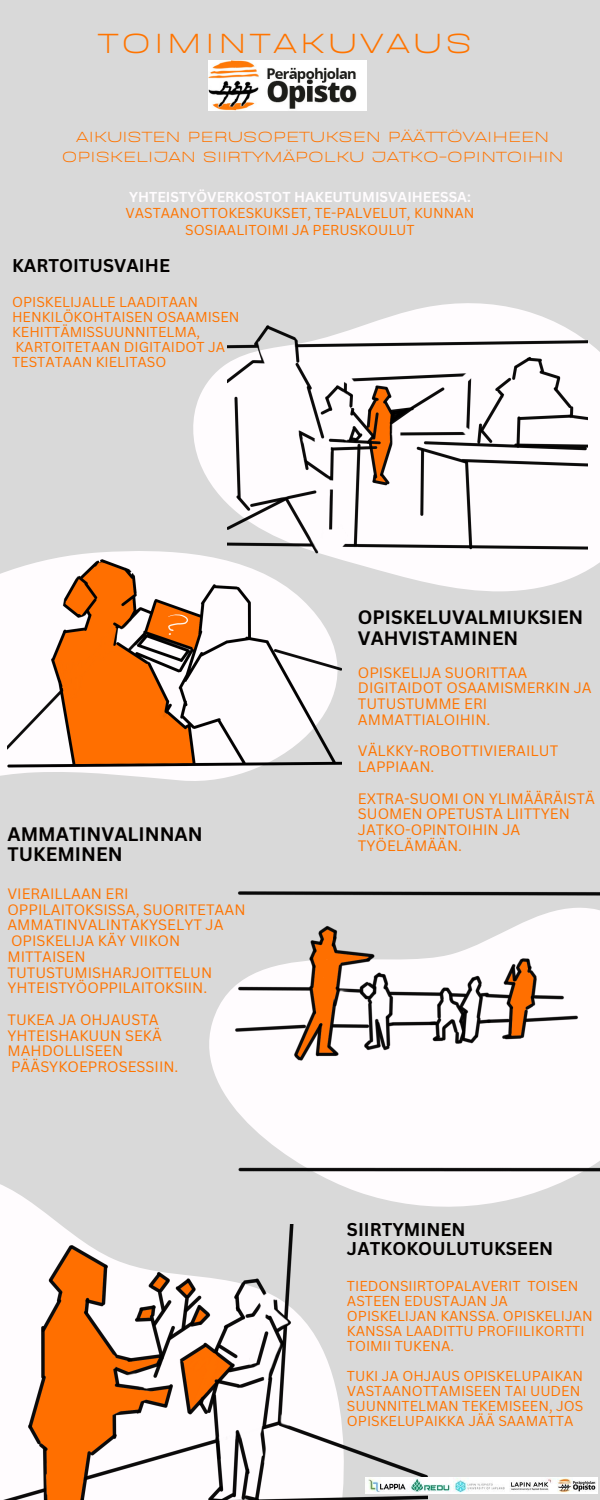
<style>
.page{position:relative;width:600px;height:1500px;background:#d9d9d9}
.page>*{position:absolute;margin:0;border:0;box-sizing:border-box;transform-origin:0 0}
.t1{font:32px "BD Sans";letter-spacing:.1em;color:#ff7400}
.t2{font:700 19px/20.2px "Canva Sans";color:#030100}
.t3{font:700 18.9px/20.2px "Canva Sans";color:#030100}
.t4{font:700 18px/19.5px "Canva Sans";color:#030100}
.t5{font:17px/20.2px "BD Sans";color:#ff7400;text-align:center}
.t6{font:14.7px/15.8px "Canva Sans";color:#ff7400}
.t7{font:14px/15px "Canva Sans";color:#ff7400}
.t8{font:700 14px "Canva Sans";color:#fffcfe}
</style>
<div class="page">
<svg style="left:0;top:571px;width:7px;height:205px"></svg>
<svg style="left:199px;top:342px;width:401px;height:228px;fill:#fffcfe"></svg>
<svg style="left:0;top:1184px;width:59px;height:40px;fill:#fffcfe"></svg>
<img style="left:228px;top:303px;width:360px;height:289px">
<img style="left:7px;top:399px;width:334px;height:377px">
<img style="left:0;top:1224px;width:418px;height:276px">
<img style="left:231px;top:1472px;width:281px;height:28px">
<img style="left:209px;top:60px;width:157px;height:51px">
<img style="left:366px;top:1478px;width:231px;height:16px">
<img style="left:134px;top:643px;width:466px;height:778px">
<h1 class="t1" style="left:98px;top:19px;width:376px">TOIMINTAKUVAUS</h1>
<p class="t5" style="left:62px;top:124px;width:503px">AIKUISTEN PERUSOPETUKSEN PÄÄTTÖVAIHEEN<br>OPISKELIJAN SIIRTYMÄPOLKU JATKO-OPINTOIHIN</p>
<p class="t8" style="left:129px;top:187px;width:343px">YHTEISTYÖVERKOSTOT HAKEUTUMISVAIHEESSA:</p>
<p class="t7" style="left:125px;top:204px;width:351px;line-height:16.5px;text-align:center">VASTAANOTTOKESKUKSET, TE-PALVELUT, KUNNAN<br>SOSIAALITOIMI JA PERUSKOULUT</p>
<p class="t4" style="left:12px;top:255px;width:159px">KARTOITUSVAIHE</p>
<p class="t7" style="left:12px;top:295px;width:229px">OPISKELIJALLE LAADITAAN<br>HENKILÖKOHTAISEN OSAAMISEN<br>KEHITTÄMISSUUNNITELMA,<br>KARTOITETAAN DIGITAIDOT JA<br>TESTATAAN KIELITASO</p>
<h2 class="t2" style="left:7px;top:824px;width:197px">AMMATINVALINNAN<br>TUKEMINEN</h2>
<p class="t6" style="left:7px;top:885px;width:240px">VIERAILLAAN ERI<br>OPPILAITOKSISSA, SUORITETAAN<br>AMMATINVALINTAKYSELYT JA<br>OPISKELIJA KÄY VIIKON<br>MITTAISEN<br>TUTUSTUMISHARJOITTELUN<br>YHTEISTYÖOPPILAITOKSIIN.</p>
<p class="t6" style="left:7px;top:1011px;width:173px">TUKEA JA OHJAUSTA<br>YHTEISHAKUUN SEKÄ<br>MAHDOLLISEEN<br>PÄÄSYKOEPROSESSIIN.</p>
<h3 class="t3" style="left:358px;top:607px;width:227px">OPISKELUVALMIUKSIEN<br>VAHVISTAMINEN</h3>
<p class="t6" style="left:358px;top:664px;width:235px">OPISKELIJA SUORITTAA<br>DIGITAIDOT OSAAMISMERKIN JA<br>TUTUSTUMME ERI<br>AMMATTIALOIHIN.</p>
<p class="t6" style="left:358px;top:743px;width:202px">VÄLKKY-ROBOTTIVIERAILUT<br>LAPPIAAN.</p>
<p class="t6" style="left:358px;top:790px;width:239px">EXTRA-SUOMI ON YLIMÄÄRÄISTÄ<br>SUOMEN OPETUSTA LIITTYEN<br>JATKO-OPINTOIHIN JA<br>TYÖELÄMÄÄN.</p>
<p class="t4" style="left:347px;top:1219px;width:208px">SIIRTYMINEN<br>JATKOKOULUTUKSEEN</p>
<p class="t7" style="left:347px;top:1278px;width:247px">TIEDONSIIRTOPALAVERIT TOISEN<br>ASTEEN EDUSTAJAN JA<br>OPISKELIJAN KANSSA. OPISKELIJAN<br>KANSSA LAADITTU PROFIILIKORTTI<br>TOIMII TUKENA.</p>
<p class="t7" style="left:347px;top:1368px;width:238px">TUKI JA OHJAUS OPISKELUPAIKAN<br>VASTAANOTTAMISEEN TAI UUDEN<br>SUUNNITELMAN TEKEMISEEN, JOS<br>OPISKELUPAIKKA JÄÄ SAAMATTA</p>
</div>
